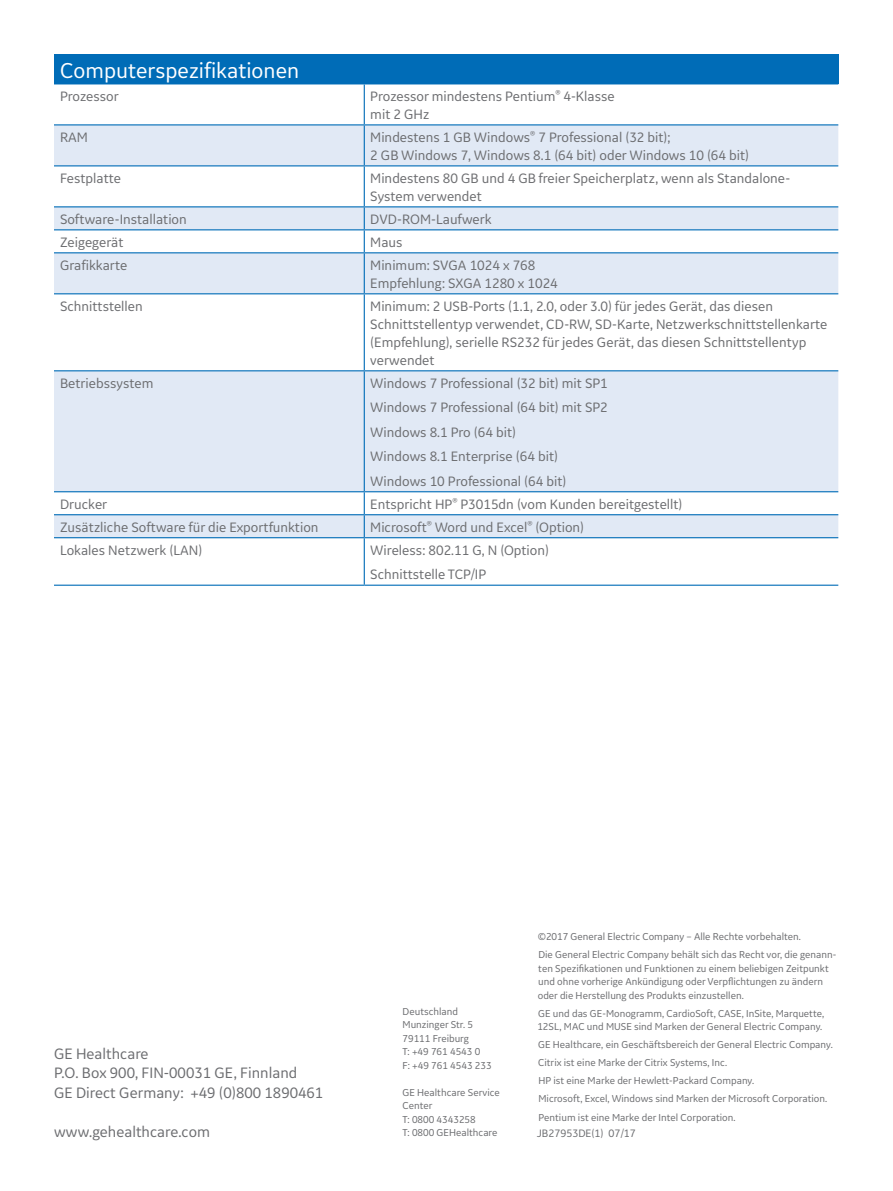
<style>
.page{position:relative;width:893px;height:1191px;background:#fff}
.page>*{position:absolute;margin:0;border:0;box-sizing:border-box;transform-origin:0 0}
.t1{font:22.5px "GE Inspira Sans";color:#fff}
.t2{font:15.75px/19.5px "GE Inspira Sans";color:#6c6d70}
.t3{font:14.25px/18px "GE Inspira Sans";color:#6c6d70}
.t4{font:11.25px "GE Inspira Sans";color:#6c6d70}
.t5{font:10.5px/13.5px "GE Inspira Sans";color:#6c6d70}
</style>
<div class="page">
<div style="left:54px;top:55px;width:784px;height:29px;background:#006cb7"></div>
<svg style="left:54px;top:125px;width:784px;height:412px;fill:#e1e9f5"></svg>
<hr style="left:54px;top:54px;width:310px;height:1px;background:#006cb7">
<hr style="left:364px;top:54px;width:474px;height:1px;background:#006cb7">
<hr style="left:364px;top:84px;width:1px;height:40px;background:#006cb7">
<hr style="left:54px;top:124px;width:310px;height:1px;background:#006cb7">
<hr style="left:364px;top:124px;width:474px;height:1px;background:#006cb7">
<hr style="left:364px;top:125px;width:1px;height:40px;background:#006cb7">
<hr style="left:54px;top:165px;width:310px;height:1px;background:#006cb7">
<hr style="left:364px;top:165px;width:474px;height:1px;background:#006cb7">
<hr style="left:364px;top:166px;width:1px;height:40px;background:#006cb7">
<hr style="left:54px;top:206px;width:310px;height:1px;background:#006cb7">
<hr style="left:364px;top:206px;width:474px;height:1px;background:#006cb7">
<hr style="left:54px;top:229px;width:310px;height:1px;background:#006cb7">
<hr style="left:364px;top:229px;width:474px;height:1px;background:#006cb7">
<svg style="left:364px;top:207px;width:1px;height:45px"></svg>
<hr style="left:54px;top:252px;width:310px;height:1px;background:#006cb7">
<hr style="left:364px;top:252px;width:474px;height:1px;background:#006cb7">
<hr style="left:364px;top:253px;width:1px;height:40px;background:#006cb7">
<hr style="left:54px;top:293px;width:310px;height:1px;background:#006cb7">
<hr style="left:364px;top:293px;width:474px;height:1px;background:#006cb7">
<hr style="left:364px;top:294px;width:1px;height:76px;background:#006cb7">
<hr style="left:54px;top:370px;width:310px;height:1px;background:#006cb7">
<hr style="left:364px;top:370px;width:474px;height:1px;background:#006cb7">
<hr style="left:364px;top:371px;width:1px;height:120px;background:#006cb7">
<hr style="left:54px;top:491px;width:310px;height:1px;background:#006cb7">
<hr style="left:364px;top:491px;width:474px;height:1px;background:#006cb7">
<hr style="left:54px;top:514px;width:310px;height:1px;background:#006cb7">
<hr style="left:364px;top:514px;width:474px;height:1px;background:#006cb7">
<svg style="left:364px;top:492px;width:1px;height:45px"></svg>
<hr style="left:54px;top:537px;width:310px;height:1px;background:#006cb7">
<hr style="left:364px;top:537px;width:474px;height:1px;background:#006cb7">
<hr style="left:364px;top:538px;width:1px;height:46px;background:#006cb7">
<hr style="left:54px;top:584px;width:310px;height:2px;background:#006cb7">
<hr style="left:364px;top:584px;width:474px;height:2px;background:#006cb7">
<h1 class="t1" style="left:60px;top:56px;width:241px">Computerspezifikationen</h1>
<p class="t3" style="left:60px;top:87px;width:60px">Prozessor</p>
<p class="t3" style="left:370px;top:87px;width:246px">Prozessor mindestens Pentium<sup>®</sup> 4-Klasse mit 2 GHz</p>
<p class="t3" style="left:60px;top:128px;width:29px">RAM</p>
<p class="t3" style="left:370px;top:128px;width:380px">Mindestens 1 GB Windows<sup>®</sup> 7 Professional (32 bit);<br>2 GB Windows 7, Windows 8.1 (64 bit) oder Windows 10 (64 bit)</p>
<p class="t3" style="left:60px;top:169px;width:63px">Festplatte</p>
<p class="t3" style="left:370px;top:169px;width:422px">Mindestens 80 GB und 4 GB freier Speicherplatz, wenn als Standalone-<br>System verwendet</p>
<p class="t3" style="left:60px;top:210px;width:128px">Software-Installation</p>
<p class="t3" style="left:370px;top:210px;width:123px">DVD-ROM-Laufwerk</p>
<p class="t3" style="left:60px;top:233px;width:65px">Zeigegerät</p>
<p class="t3" style="left:370px;top:233px;width:34px">Maus</p>
<p class="t3" style="left:60px;top:256px;width:69px">Grafikkarte</p>
<p class="t3" style="left:370px;top:256px;width:189px">Minimum: SVGA 1024 x 768<br>Empfehlung: SXGA 1280 x 1024</p>
<p class="t3" style="left:60px;top:297px;width:84px">Schnittstellen</p>
<p class="t3" style="left:370px;top:297px;width:459px">Minimum: 2 USB-Ports (1.1, 2.0, oder 3.0) für jedes Gerät, das diesen Schnittstellentyp verwendet, CD-RW, SD-Karte, Netzwerkschnittstellenkarte (Empfehlung), serielle RS232 für jedes Gerät, das diesen Schnittstellentyp verwendet</p>
<p class="t3" style="left:60px;top:374px;width:95px">Betriebssystem</p>
<p class="t3" style="left:370px;top:370px;width:239px;line-height:24.5px">Windows 7 Professional (32 bit) mit SP1<br>Windows 7 Professional (64 bit) mit SP2<br>Windows 8.1 Pro (64 bit)<br>Windows 8.1 Enterprise (64 bit)<br>Windows 10 Professional (64 bit)</p>
<p class="t3" style="left:60px;top:494px;width:49px">Drucker</p>
<p class="t3" style="left:370px;top:494px;width:314px">Entspricht HP<sup>®</sup> P3015dn (vom Kunden bereitgestellt)</p>
<p class="t3" style="left:60px;top:517px;width:260px">Zusätzliche Software für die Exportfunktion</p>
<p class="t3" style="left:370px;top:517px;width:215px">Microsoft<sup>®</sup> Word und Excel<sup>®</sup> (Option)</p>
<p class="t3" style="left:60px;top:540px;width:144px">Lokales Netzwerk (LAN)</p>
<p class="t3" style="left:370px;top:537px;width:180px;line-height:24.5px">Wireless: 802.11 G, N (Option)<br>Schnittstelle TCP/IP</p>
<p class="t2" style="left:54px;top:1043px;width:271px">GE Healthcare<br>P.O. Box 900, FIN-00031 GE, Finnland<br>GE Direct Germany: +49 (0)800 1890461</p>
<p class="t2" style="left:54px;top:1121px;width:158px">www.gehealthcare.com</p>
<p class="t5" style="left:402px;top:1004px;width:91px">Deutschland<br>Munzinger Str. 5<br>79111 Freiburg<br>T: +49 761 4543 0<br>F: +49 761 4543 233</p>
<p class="t5" style="left:402px;top:1085px;width:99px">GE Healthcare Service<br>Center<br>T: 0800 4343258<br>T: 0800 GEHealthcare</p>
<p class="t5" style="left:538px;top:927px;width:300px;line-height:18px">©2017 General Electric Company – Alle Rechte vorbehalten.<br>Die General Electric Company behält sich das Recht vor, die genann-</p>
<p class="t5" style="left:538px;top:961px;width:292px">ten Spezifikationen und Funktionen zu einem beliebigen Zeitpunkt und ohne vorherige Ankündigung oder Verpflichtungen zu ändern oder die Herstellung des Produkts einzustellen.</p>
<p class="t5" style="left:537px;top:1006px;width:288px">GE und das GE-Monogramm, CardioSoft, CASE, InSite, Marquette,<br>12SL, MAC und MUSE sind Marken der General Electric Company.</p>
<p class="t5" style="left:538px;top:1035px;width:296px;line-height:18px">GE Healthcare, ein Geschäftsbereich der General Electric Company.<br>Citrix ist eine Marke der Citrix Systems, Inc.<br>HP ist eine Marke der Hewlett-Packard Company.<br>Microsoft, Excel, Windows sind Marken der Microsoft Corporation.<br>Pentium ist eine Marke der Intel Corporation.</p>
<p class="t4" style="left:537px;top:1126px;width:101px">JB27953DE(1) 07/17</p>
</div>
